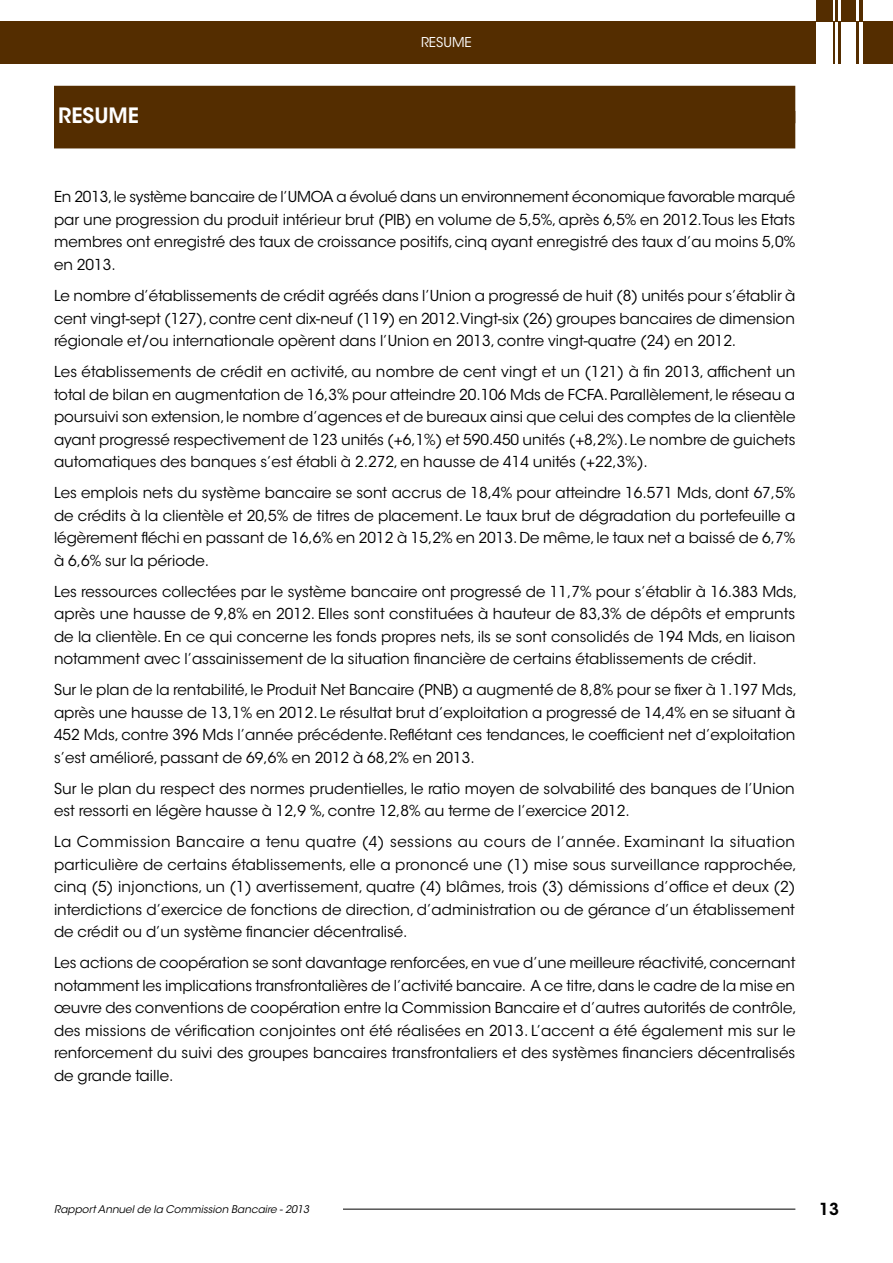
<style>
.page{position:relative;width:893px;height:1263px;background:#fff}
.page>*{position:absolute;margin:0;border:0;box-sizing:border-box;transform-origin:0 0}
.t1{font:600 21px "ITC Avant Garde Std";color:#fff}
.t2{font:600 16.5px "ITC Avant Garde Std";color:#000}
.t3{font:15px/22.5px "ITC Avant Garde Std";color:#000;text-align:justify}
.t4{font:13.5px "ITC Avant Garde Std";color:#fff}
.t5{font:italic 10.5px "ITC Avant Garde Std";color:#000}
</style>
<div class="page">
<div style="left:0;top:21px;width:893px;height:43px;background:#542d00"></div>
<div style="left:816px;top:21px;width:16px;height:43px;background:#fff"></div>
<hr style="left:835px;top:22px;width:3px;height:42px;background:#fff">
<hr style="left:859px;top:22px;width:4px;height:42px;background:#fff">
<div style="left:841px;top:22px;width:14px;height:42px;background:#fff"></div>
<div style="left:816px;top:0;width:16px;height:21px;background:#542d00"></div>
<hr style="left:836px;top:0;width:2px;height:21px;background:#542d00">
<hr style="left:860px;top:0;width:3px;height:21px;background:#542d00">
<div style="left:841px;top:0;width:14px;height:21px;background:#542d00"></div>
<hr style="left:343px;top:1209px;width:452px;height:1px;background:#000">
<div style="left:54px;top:86px;width:741px;height:37px;background:#542d00"></div>
<div style="left:54px;top:111px;width:741px;height:37px;background:#542d00"></div>
<h1 class="t1" style="left:58px;top:102px;width:82px">RESUME</h1>
<p class="t4" style="left:421px;top:34px;width:52px">RESUME</p>
<p class="t3" style="left:54px;top:186px;width:743px">En 2013, le système bancaire de l’UMOA a évolué dans un environnement économique favorable marqué par une progression du produit intérieur brut (PIB) en volume de 5,5%, après 6,5% en 2012.Tous les Etats membres ont enregistré des taux de croissance positifs, cinq ayant enregistré des taux d’au moins 5,0% en 2013.</p>
<p class="t3" style="left:54px;top:284px;width:743px">Le nombre d’établissements de crédit agréés dans l’Union a progressé de huit (8) unités pour s’établir à cent vingt-sept (127), contre cent dix-neuf (119) en 2012.Vingt-six (26) groupes bancaires de dimension régionale et/ou internationale opèrent dans l’Union en 2013, contre vingt-quatre (24) en 2012.</p>
<p class="t3" style="left:54px;top:360px;width:743px">Les établissements de crédit en activité, au nombre de cent vingt et un (121) à fin 2013, affichent un total de bilan en augmentation de 16,3% pour atteindre 20.106 Mds de FCFA. Parallèlement, le réseau a poursuivi son extension, le nombre d’agences et de bureaux ainsi que celui des comptes de la clientèle ayant progressé respectivement de 123 unités (+6,1%) et 590.450 unités (+8,2%). Le nombre de guichets automatiques des banques s’est établi à 2.272, en hausse de 414 unités (+22,3%).</p>
<p class="t3" style="left:54px;top:481px;width:743px">Les emplois nets du système bancaire se sont accrus de 18,4% pour atteindre 16.571 Mds, dont 67,5% de crédits à la clientèle et 20,5% de titres de placement. Le taux brut de dégradation du portefeuille a légèrement fléchi en passant de 16,6% en 2012 à 15,2% en 2013. De même, le taux net a baissé de 6,7% à 6,6% sur la période.</p>
<p class="t3" style="left:54px;top:580px;width:745px;text-align:left">Les ressources collectées par le système bancaire ont progressé de 11,7% pour s’établir à 16.383 Mds, après une hausse de 9,8% en 2012. Elles sont constituées à hauteur de 83,3% de dépôts et emprunts de la clientèle. En ce qui concerne les fonds propres nets, ils se sont consolidés de 194 Mds, en liaison notamment avec l’assainissement de la situation financière de certains établissements de crédit.</p>
<p class="t3" style="left:54px;top:679px;width:744px">Sur le plan de la rentabilité, le Produit Net Bancaire (PNB) a augmenté de 8,8% pour se fixer à 1.197 Mds, après une hausse de 13,1% en 2012. Le résultat brut d’exploitation a progressé de 14,4% en se situant à 452 Mds, contre 396 Mds l’année précédente. Reflétant ces tendances, le coefficient net d’exploitation s’est amélioré, passant de 69,6% en 2012 à 68,2% en 2013.</p>
<p class="t3" style="left:54px;top:777px;width:742px">Sur le plan du respect des normes prudentielles, le ratio moyen de solvabilité des banques de l’Union est ressorti en légère hausse à 12,9 %, contre 12,8% au terme de l’exercice 2012.</p>
<p class="t3" style="left:54px;top:831px;width:744px;text-align:left">La Commission Bancaire a tenu quatre (4) sessions au cours de l’année. Examinant la situation particulière de certains établissements, elle a prononcé une (1) mise sous surveillance rapprochée, cinq (5) injonctions, un (1) avertissement, quatre (4) blâmes, trois (3) démissions d’office et deux (2) interdictions d’exercice de fonctions de direction, d’administration ou de gérance d’un établissement de crédit ou d’un système financier décentralisé.</p>
<p class="t3" style="left:54px;top:952px;width:744px">Les actions de coopération se sont davantage renforcées, en vue d’une meilleure réactivité, concernant notamment les implications transfrontalières de l’activité bancaire. A ce titre, dans le cadre de la mise en œuvre des conventions de coopération entre la Commission Bancaire et d’autres autorités de contrôle, des missions de vérification conjointes ont été réalisées en 2013. L’accent a été également mis sur le renforcement du suivi des groupes bancaires transfrontaliers et des systèmes financiers décentralisés de grande taille.</p>
<p class="t5" style="left:54px;top:1203px;width:256px">Rapport Annuel de la Commission Bancaire - 2013</p>
<p class="t2" style="left:819px;top:1199px;width:21px">13</p>
</div>
